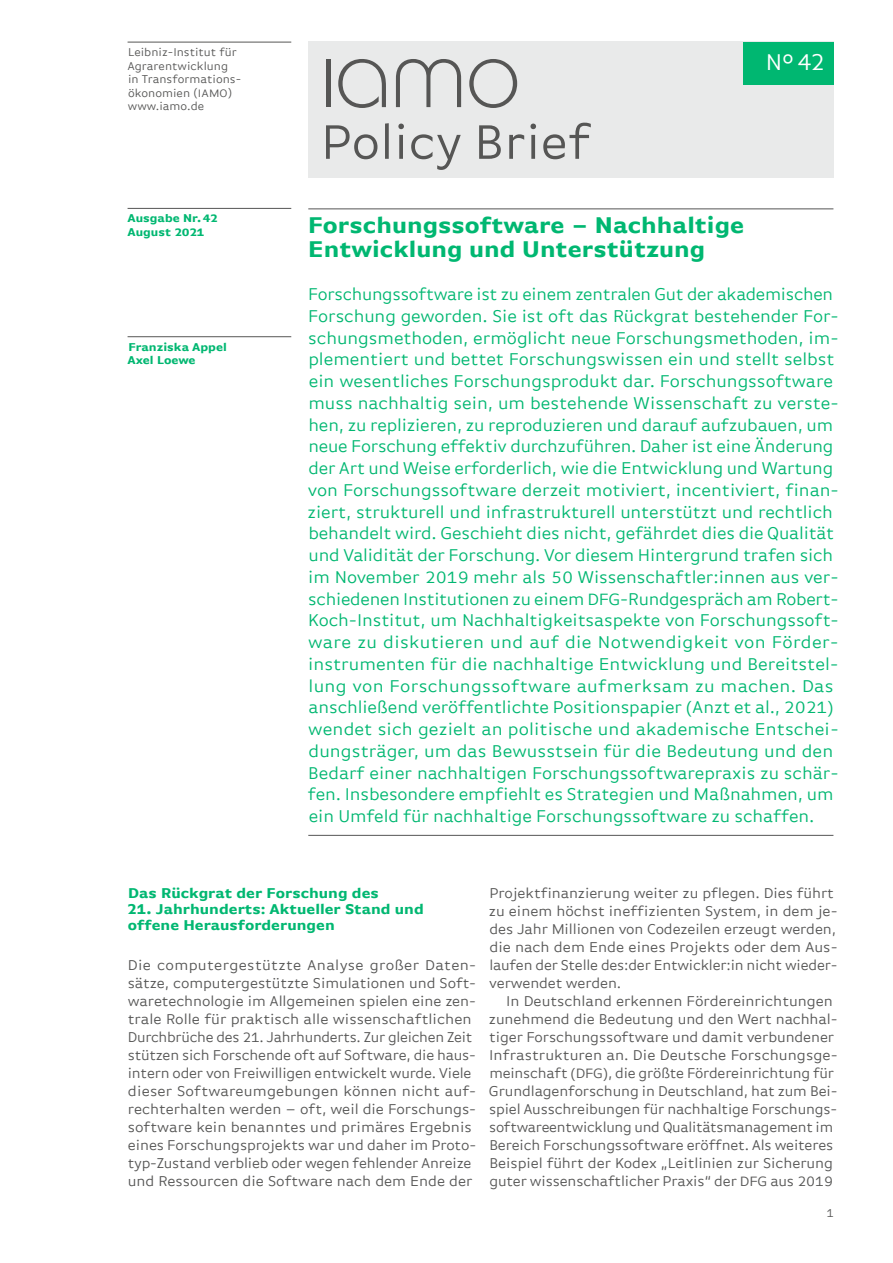
<style>
.page{position:relative;width:893px;height:1263px;background:#fff}
.page>*{position:absolute;margin:0;border:0;box-sizing:border-box;transform-origin:0 0}
.t1{font:51px "Basic Gothic Offc";color:#565655}
.t2{font:700 24px/24px "Basic Gothic Offc";color:#00b771}
.t3{font:24px "Basic Gothic Offc";color:#fff}
.t4{font:18px/21.8px "Basic Gothic Offc";letter-spacing:-.005em;color:#00b771}
.t5{font:15px/18px "Basic Gothic Offc";letter-spacing:-.01em;color:#565655}
.t6{font:700 15px/15.8px "Basic Gothic Offc";color:#00b771}
.t7{font:12px/13.5px "Basic Gothic Offc";color:#565655}
.t8{font:700 12px/13.5px "Basic Gothic Offc";color:#00b771}
.s1{font-size:11.4px}
.s2{font-size:17.25px}
.s3{font-size:14.25px}
</style>
<div class="page">
<div style="left:308px;top:42px;width:525px;height:136px;background:#e9eaea"></div>
<hr style="left:308px;top:208px;width:525px;height:1px;background:#565655">
<hr style="left:308px;top:835px;width:525px;height:1px;background:#565655">
<hr style="left:128px;top:336px;width:163px;height:1px;background:#565655">
<hr style="left:128px;top:208px;width:163px;height:1px;background:#565655">
<svg style="left:396px;top:59px;width:121px;height:49px"></svg>
<svg style="left:338px;top:59px;width:48px;height:49px"></svg>
<hr style="left:326px;top:60px;width:4px;height:47px;background:#565655">
<div style="left:743px;top:42px;width:90px;height:42px;background:#00b771"></div>
<hr style="left:128px;top:42px;width:163px;height:1px;background:#565655">
<p class="t7" style="left:127px;top:46px;width:115px">Leibniz-Institut für<br>Agrarentwicklung in Transformations&shy;ökonomien (<span class="s1">IAMO</span>) www.iamo.de</p>
<p class="t8" style="left:128px;top:212px;width:92px">Ausgabe Nr.<span class="s1">42<br></span>August <span class="s1">2021</span></p>
<p class="t8" style="left:128px;top:340px;width:101px">Franziska Appel<br>Axel Loewe</p>
<h1 class="t1" style="left:321px;top:115px;width:272px">Policy Brief</h1>
<h2 class="t3" style="left:766px;top:50px;width:61px">Nº42</h2>
<h2 class="t2" style="left:308px;top:213px;width:437px">Forschungssoftware – Nachhaltige<br>Entwicklung und Unterstützung</h2>
<p class="t4" style="left:308px;top:284px;width:533px">Forschungssoftware ist zu einem zentralen Gut der akademischen Forschung geworden. Sie ist oft das Rückgrat bestehender For&shy;schungsmethoden, ermöglicht neue Forschungsmethoden, im&shy;plementiert und bettet Forschungswissen ein und stellt selbst ein wesentliches Forschungsprodukt dar. Forschungssoftware muss nachhaltig sein, um bestehende Wissenschaft zu verste&shy;hen, zu replizieren, zu reproduzieren und darauf aufzubauen, um neue Forschung effektiv durchzuführen. Daher ist eine Änderung der Art und Weise erforderlich, wie die Entwicklung und Wartung von Forschungssoftware derzeit motiviert, incentiviert, finan&shy;ziert, strukturell und infrastrukturell unterstützt und rechtlich behandelt wird. Geschieht dies nicht, gefährdet dies die Qualität und Validität der Forschung. Vor diesem Hintergrund trafen sich im November <span class="s2">2019</span> mehr als <span class="s2">50</span> Wissenschaftler:innen aus ver&shy;schiedenen Institutionen zu einem <span class="s2">DFG</span>-Rundgespräch am Robert-Koch-Institut, um Nachhaltigkeitsaspekte von Forschungssoft&shy;ware zu diskutieren und auf die Notwendigkeit von Förder&shy;instrumenten für die nachhaltige Entwicklung und Bereitstel&shy;lung von Forschungssoftware aufmerksam zu machen. Das anschließend veröffentlichte Positionspapier (Anzt et al., <span class="s2">2021</span>) wendet sich gezielt an politische und akademische Entschei&shy;dungsträger, um das Bewusstsein für die Bedeutung und den Bedarf einer nachhaltigen Forschungssoftwarepraxis zu schär&shy;fen. Insbesondere empfiehlt es Strategien und Maßnahmen, um ein Umfeld für nachhaltige Forschungssoftware zu schaffen.</p>
<p class="t6" style="left:128px;top:885px;width:252px">Das Rückgrat der Forschung des</p>
<p class="t6" style="left:127px;top:901px;width:298px">21. Jahrhunderts: Aktueller Stand und offene Herausforderungen</p>
<p class="t5" style="left:128px;top:956px;width:350px">Die computergestützte Analyse großer Daten&shy;sätze, computergestützte Simulationen und Soft&shy;waretechnologie im Allgemeinen spielen eine zen&shy;trale Rolle für praktisch alle wissenschaftlichen Durchbrüche des <span class="s3">21</span>. Jahrhunderts. Zur gleichen Zeit stützen sich Forschende oft auf Software, die haus&shy;intern oder von Freiwilligen entwickelt wurde. Viele dieser Softwareumgebungen können nicht auf&shy;rechterhalten werden – oft, weil die Forschungs&shy;software kein benanntes und primäres Ergebnis eines Forschungsprojekts war und daher im Proto&shy;typ-Zustand verblieb oder wegen fehlender Anreize und Ressourcen die Software nach dem Ende der</p>
<p class="t5" style="left:489px;top:884px;width:350px">Projektfinanzierung weiter zu pflegen. Dies führt zu einem höchst ineffizienten System, in dem je&shy;des Jahr Millionen von Codezeilen erzeugt werden, die nach dem Ende eines Projekts oder dem Aus&shy;laufen der Stelle des:der Entwickler:in nicht wieder&shy;verwendet werden.</p>
<p class="t5" style="left:489px;top:992px;width:350px;text-indent:17px">In Deutschland erkennen Fördereinrichtungen zunehmend die Bedeutung und den Wert nachhal&shy;tiger Forschungssoftware und damit verbundener Infrastrukturen an. Die Deutsche Forschungsge&shy;meinschaft (<span class="s3">DFG</span>), die größte Fördereinrichtung für Grundlagenforschung in Deutschland, hat zum Bei&shy;spiel Ausschreibungen für nachhaltige Forschungs&shy;softwareentwicklung und Qualitätsmanagement im Bereich Forschungssoftware eröffnet. Als weiteres Beispiel führt der Kodex „Leitlinien zur Sicherung guter wissenschaftlicher Praxis“ der <span class="s3">DFG</span> aus <span class="s3">2019</span></p>
<p class="t7" style="left:826px;top:1206px;width:9px">1</p>
</div>
